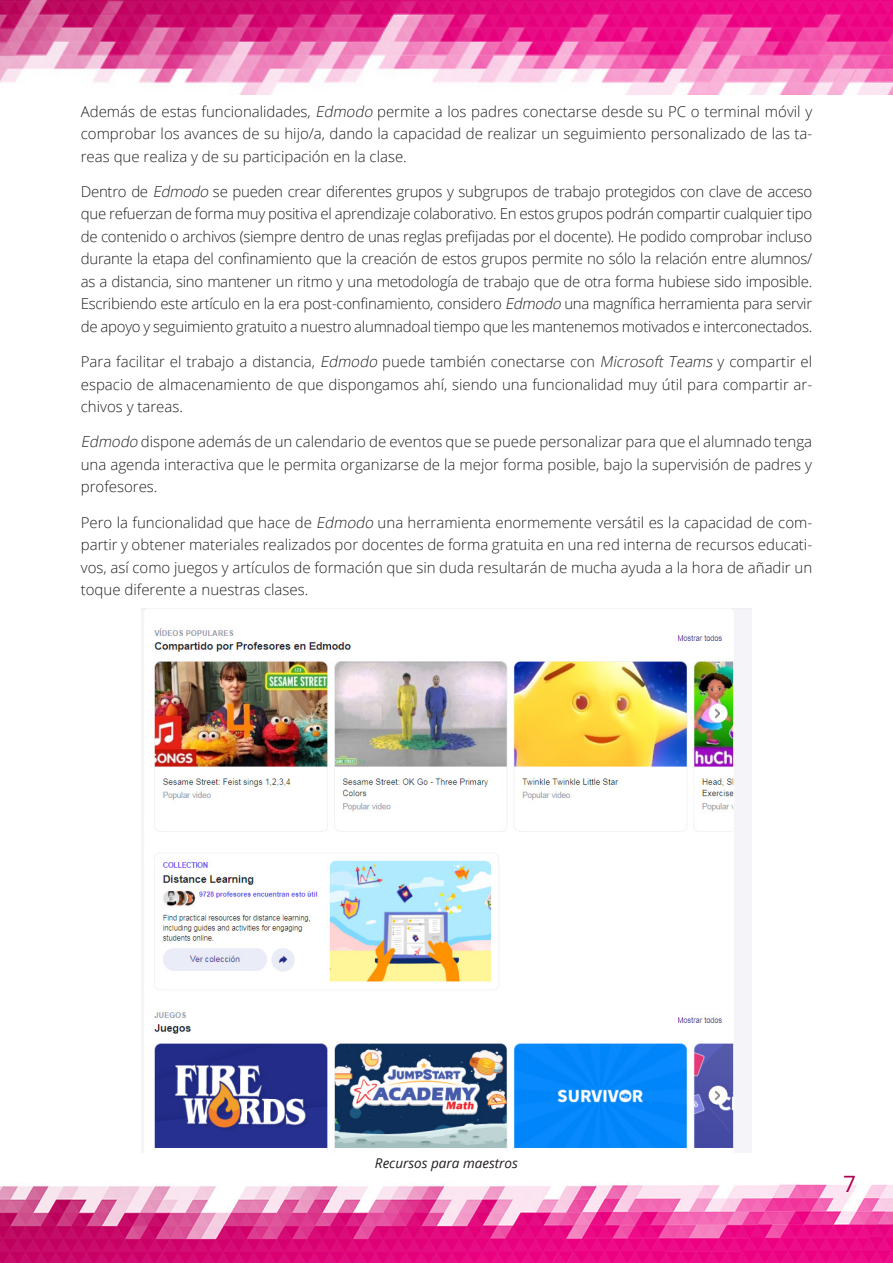
<style>
.page{position:relative;width:893px;height:1263px;background:#fff}
.page>*{position:absolute;margin:0;border:0;box-sizing:border-box;transform-origin:0 0}
.t1{font:22.5px "Open Sans";color:#aa004d}
.base{font:300 15px/22.5px "Open Sans";color:#231f20;text-align:justify}
.pie_foto{font:italic 13.5px "Open Sans";color:#231f20}
.s1{font-style:italic}
</style>
<div class="page">
<img style="left:0;top:1184px;width:847px;height:79px">
<img style="left:847px;top:1184px;width:46px;height:79px">
<img style="left:0;top:0;width:893px;height:94px">
<img style="left:141px;top:608px;width:611px;height:545px">
<p class="base" style="left:81px;top:99px;width:733px">Además de estas funcionalidades, <span class="s1">Edmodo</span> permite a los padres conectarse desde su PC o terminal móvil y comprobar los avances de su hijo/a, dando la capacidad de realizar un seguimiento personalizado de las ta&shy;reas que realiza y de su participación en la clase.</p>
<p class="base" style="left:81px;top:180px;width:733px">Dentro de <span class="s1">Edmodo</span> se pueden crear diferentes grupos y subgrupos de trabajo protegidos con clave de acceso que refuerzan de forma muy positiva el aprendizaje colaborativo. En estos grupos podrán compartir cualquier tipo de contenido o archivos (siempre dentro de unas reglas prefijadas por el docente). He podido comprobar incluso durante la etapa del confinamiento que la creación de estos grupos permite no sólo la relación entre alumnos/ as a distancia, sino mantener un ritmo y una metodología de trabajo que de otra forma hubiese sido imposible.<br>Escribiendo este artículo en la era post-confinamiento, considero <span class="s1">Edmodo</span> una magnífica herramienta para servir de apoyo y seguimiento gratuito a nuestro alumnadoal tiempo que les mantenemos motivados e interconectados.</p>
<p class="base" style="left:81px;top:350px;width:733px">Para facilitar el trabajo a distancia, <span class="s1">Edmodo</span> puede también conectarse con <span class="s1">Microsoft Teams</span> y compartir el espacio de almacenamiento de que dispongamos ahí, siendo una funcionalidad muy útil para compartir ar&shy;chivos y tareas.</p>
<p class="base" style="left:81px;top:430px;width:733px"><span class="s1">Edmodo</span> dispone además de un calendario de eventos que se puede personalizar para que el alumnado tenga una agenda interactiva que le permita organizarse de la mejor forma posible, bajo la supervisión de padres y profesores.</p>
<p class="base" style="left:81px;top:510px;width:733px">Pero la funcionalidad que hace de <span class="s1">Edmodo</span> una herramienta enormemente versátil es la capacidad de com&shy;partir y obtener materiales realizados por docentes de forma gratuita en una red interna de recursos educati&shy;vos, así como juegos y artículos de formación que sin duda resultarán de mucha ayuda a la hora de añadir un toque diferente a nuestras clases.</p>
<p class="pie_foto" style="left:375px;top:1154px;width:144px">Recursos para maestros</p>
<h1 class="t1" style="left:843px;top:1168px;width:14px">7</h1>
</div>
